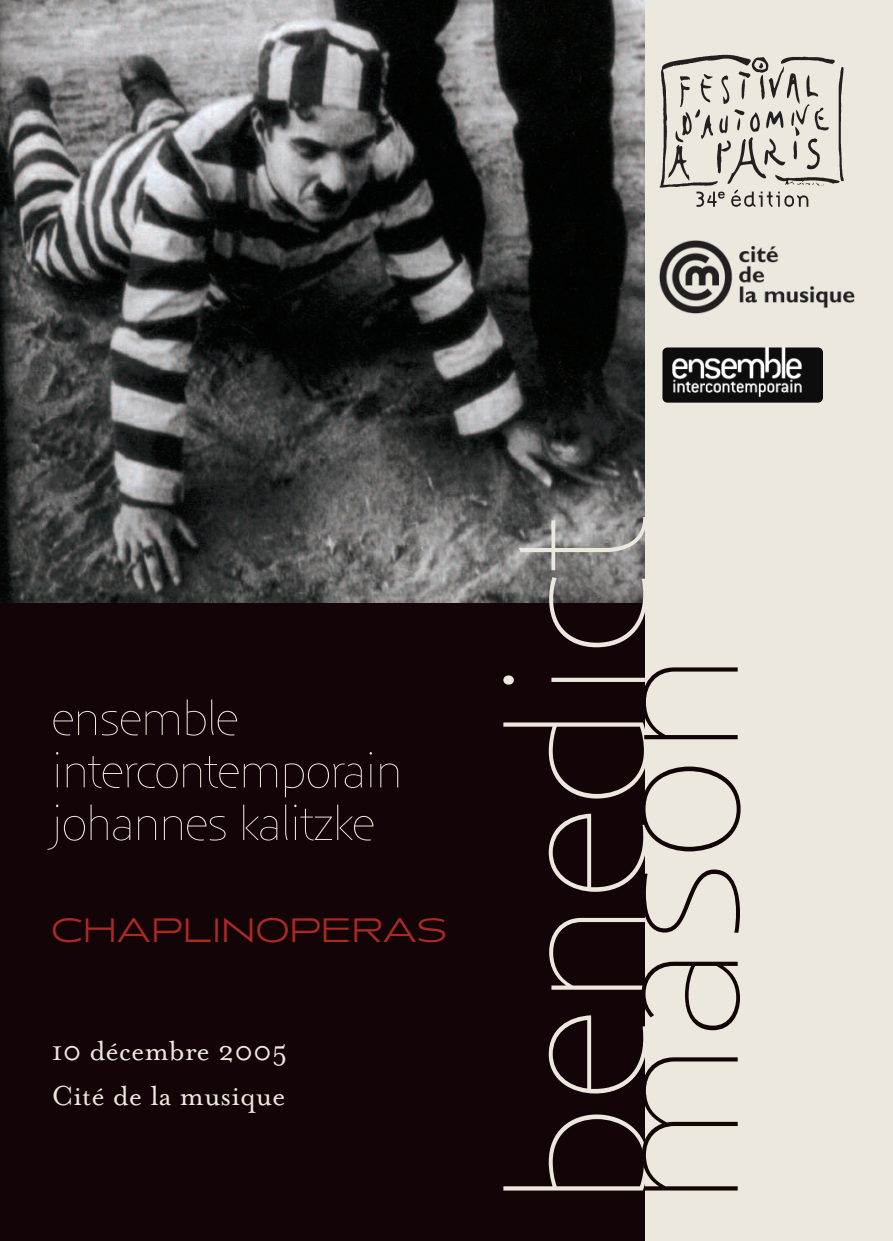
<style>
.page{position:relative;width:893px;height:1241px;background:#fff}
.page>*{position:absolute;margin:0;border:0;box-sizing:border-box;transform-origin:0 0}
.t1{font:100 210px "Anisette Petite";color:#ece8dd}
.t2{font:100 210px "Anisette Petite";color:#130407}
.t3{font:100 52.5px/52.5px "Anisette Petite";letter-spacing:-.025em;color:#ece8dd}
.t4{font:300 35px "Anisette";color:#ad2a23}
.t5{font:31.5px/45.5px "Mrs Eaves Roman";color:#ece8dd}
</style>
<div class="page">
<div style="left:0;top:0;width:893px;height:1240px;background:#ece8dd"></div>
<div style="left:0;top:0;width:645px;height:1240px;background:#130407"></div>
<img style="left:660px;top:240px;width:194px;height:73px">
<img style="left:660px;top:54px;width:183px;height:153px">
<img style="left:0;top:0;width:645px;height:602px">
<img style="left:662px;top:347px;width:161px;height:55px;border-radius:5px">
<p class="t3" style="left:51px;top:695px;width:353px">ensemble intercontemporain johannes kalitzke</p>
<p class="t4" style="left:51px;top:909px;width:397px">CHAPLINOPERAS</p>
<p class="t5" style="left:51px;top:1025px;width:237px">10 décembre 2005<br>Cité de la musique</p>
<h1 class="t1" style="left:503px;top:1209px;width:696px;rotate:-90deg">benedict</h1>
<h1 class="t2" style="left:596px;top:1209px;width:561px;rotate:-90deg">mason</h1>
</div>
